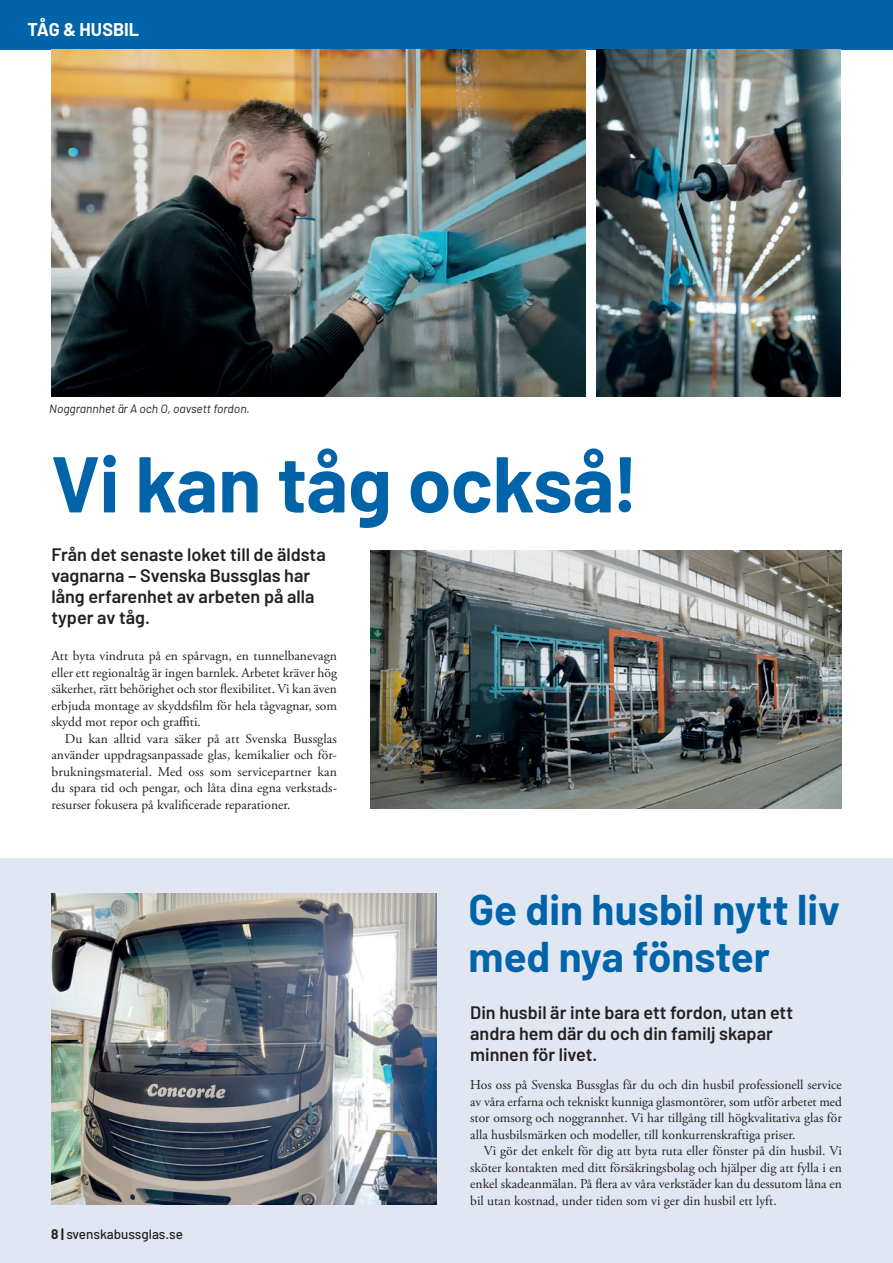
<style>
.page{position:relative;width:893px;height:1263px;background:#fff}
.page>*{position:absolute;margin:0;border:0;box-sizing:border-box;transform-origin:0 0}
.t1{font:700 78.9px "Barlow";letter-spacing:-.01em;color:#0164a9}
.t2{font:700 42px/46.5px "Barlow";color:#0164a9}
.t3{font:600 18px/21px "Barlow";color:#231f20}
.t4{font:700 18px "Barlow";color:#fff}
.t5{font:13.5px/16.5px "Adobe Garamond Pro";color:#231f20;text-align:justify}
.t6{font:500 13.5px "Barlow";color:#231f20}
.t7{font:italic 12px "Barlow";color:#231f20}
.s1{font-weight:700}
</style>
<div class="page">
<div style="left:0;top:0;width:893px;height:50px;background:#0164a9"></div>
<div style="left:0;top:858px;width:892px;height:405px;background:#e1e7f2"></div>
<img style="left:52px;top:893px;width:384px;height:312px">
<img style="left:52px;top:50px;width:533px;height:346px">
<img style="left:596px;top:50px;width:244px;height:346px">
<img style="left:370px;top:551px;width:471px;height:258px">
<h3 class="t4" style="left:28px;top:16px;width:113px">TÅG &amp; HUSBIL</h3>
<p class="t7" style="left:49px;top:400px;width:202px">Noggrannhet är A och O, oavsett fordon.</p>
<h1 class="t1" style="left:51px;top:426px;width:589px">Vi kan tåg också!</h1>
<h3 class="t3" style="left:51px;top:543px;width:276px">Från det senaste loket till de äldsta vagnarna – Svenska Bussglas har lång erfarenhet av arbeten på alla typer av tåg.</h3>
<p class="t5" style="left:51px;top:648px;width:287px">Att byta vindruta på en spårvagn, en tunnelbanevagn eller ett regionaltåg är ingen barnlek. Arbetet kräver hög säkerhet, rätt behörighet och stor flexibilitet. Vi kan även erbjuda montage av skyddsfilm för hela tågvagnar, som skydd mot repor och graffiti.</p>
<p class="t5" style="left:51px;top:731px;width:287px;text-indent:14px">Du kan alltid vara säker på att Svenska Bussglas använder uppdragsanpassade glas, kemikalier och för&shy;brukningsmaterial. Med oss som servicepartner kan du spara tid och pengar, och låta dina egna verkstads&shy;resurser fokusera på kvalificerade reparationer.</p>
<p class="t6" style="left:51px;top:1224px;width:134px"><span class="s1">8 |</span> svenskabussglas.se</p>
<h2 class="t2" style="left:469px;top:883px;width:373px">Ge din husbil nytt liv med nya fönster</h2>
<h3 class="t3" style="left:470px;top:1001px;width:324px">Din husbil är inte bara ett fordon, utan ett andra hem där du och din familj skapar minnen för livet.</h3>
<p class="t5" style="left:470px;top:1077px;width:373px">Hos oss på Svenska Bussglas får du och din husbil professionell service av våra erfarna och tekniskt kunniga glasmontörer, som utför arbetet med stor omsorg och noggrannhet. Vi har tillgång till högkvalitativa glas för alla husbilsmärken och modeller, till konkurrenskraftiga priser.</p>
<p class="t5" style="left:470px;top:1143px;width:373px;text-indent:14px">Vi gör det enkelt för dig att byta ruta eller fönster på din husbil. Vi sköter kontakten med ditt försäkringsbolag och hjälper dig att fylla i en enkel skadeanmälan. På flera av våra verkstäder kan du dessutom låna en bil utan kostnad, under tiden som vi ger din husbil ett lyft.</p>
</div>
